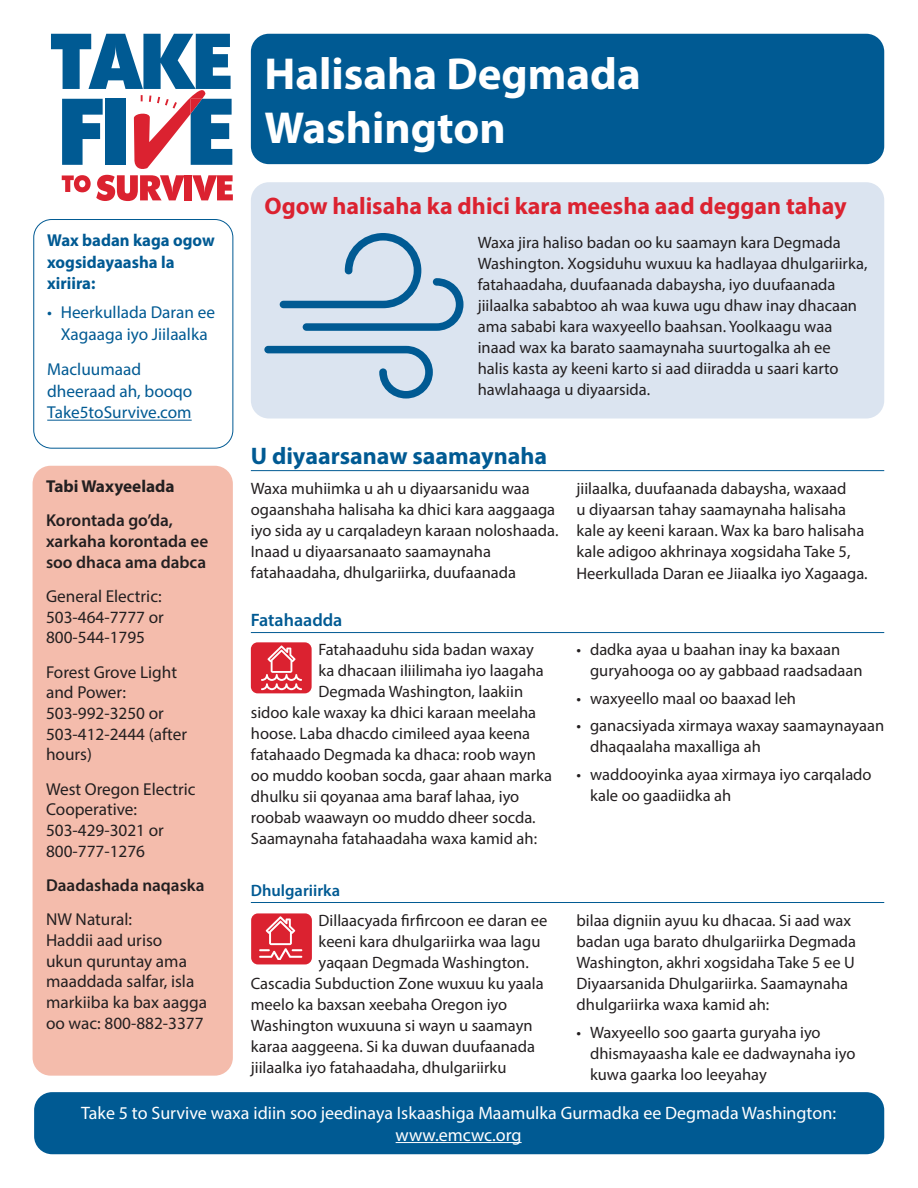
<style>
.page{position:relative;width:918px;height:1188px;background:#fff}
.page>*{position:absolute;margin:0;border:0;box-sizing:border-box;transform-origin:0 0}
.t1{font:700 45px/54px "Myriad Pro";color:#fff}
.t2{font:700 24px "Myriad Pro";color:#db2230}
.t3{font:700 24px "Myriad Pro";color:#005a93}
.t4{font:18px/21.6px "Myriad Pro";color:#fff;text-align:center}
.t5{font:600 18px "Myriad Pro";color:#005a93}
.t6{font:17.25px/20.7px "Myriad Pro";color:#231f20}
.t7{font:17.25px/21.8px "Myriad Pro";color:#005a93;text-align:center}
.t8{font:600 17.25px/20.7px "Myriad Pro";color:#231f20}
.t9{font:700 17.25px/21.8px "Myriad Pro";color:#005a93}
.t10{font:700 17.25px "Myriad Pro";color:#231f20}
.t11{font:16.5px/21px "Myriad Pro";color:#231f20}
.t12{font:600 16.5px "Myriad Pro";color:#005a93}
</style>
<div class="page">
<div style="left:251px;top:182px;width:633px;height:236px;background:#dbe4f0;border-radius:18px"></div>
<div style="left:33px;top:219px;width:200px;height:230px;border:1px solid #005a93;border-radius:18px"></div>
<div style="left:33px;top:466px;width:200px;height:610px;background:#f4bcac;border-radius:18px"></div>
<div style="left:251px;top:34px;width:633px;height:130px;background:#005a93;border-radius:18px"></div>
<svg style="left:51px;top:34px;width:182px;height:167px"></svg>
<hr style="left:47px;top:420px;width:145px;height:1px;background:#005a93">
<div style="left:34px;top:1092px;width:850px;height:62px;background:#005a93;border-radius:18px"></div>
<hr style="left:396px;top:1142px;width:126px;height:1px;background:#fff">
<hr style="left:251px;top:470px;width:633px;height:1px;background:#005a93">
<svg style="left:264px;top:233px;width:199px;height:166px"></svg>
<div style="left:251px;top:913px;width:61px;height:51px;background:#db2230;border-radius:7px"></div>
<svg style="left:259px;top:916px;width:43px;height:44px"></svg>
<div style="left:251px;top:642px;width:61px;height:51px;background:#db2230;border-radius:7px"></div>
<svg style="left:261px;top:645px;width:41px;height:45px"></svg>
<hr style="left:251px;top:632px;width:633px;height:1px;background:#005a93">
<hr style="left:251px;top:902px;width:633px;height:1px;background:#005a93">
<p class="t9" style="left:47px;top:229px;width:169px">Wax badan kaga ogow xogsidayaasha la xiriira:</p>
<p class="t7" style="left:47px;top:301px;width:169px">• Heerkullada Daran ee<br>Xagaaga iyo Jiilaalka</p>
<p class="t7" style="left:47px;top:358px;width:147px;text-align:left">Macluumaad dheeraad ah, booqo<br>Take5toSurvive.com</p>
<p class="t10" style="left:46px;top:475px;width:130px">Tabi Waxyeelada</p>
<p class="t8" style="left:46px;top:510px;width:164px">Korontada go’da, xarkaha korontada ee soo dhaca ama dabca</p>
<p class="t6" style="left:46px;top:586px;width:119px">General Electric:<br>503-464-7777 or<br>800-544-1795</p>
<p class="t6" style="left:46px;top:661px;width:143px">Forest Grove Light and Power:<br>503-992-3250 or<br>503-412-2444 (after hours)</p>
<p class="t6" style="left:46px;top:778px;width:151px">West Oregon Electric<br>Cooperative:<br>503-429-3021 or<br>800-777-1276</p>
<p class="t8" style="left:46px;top:874px;width:160px">Daadashada naqaska</p>
<p class="t6" style="left:46px;top:909px;width:163px">NW Natural:<br>Haddii aad uriso<br>ukun quruntay ama maaddada salfar, isla markiiba ka bax aagga oo wac: 800-882-3377</p>
<h1 class="t1" style="left:264px;top:45px;width:378px">Halisaha Degmada<br>Washington</h1>
<h2 class="t2" style="left:264px;top:190px;width:584px">Ogow halisaha ka dhici kara meesha aad deggan tahay</h2>
<p class="t11" style="left:478px;top:232px;width:391px">Waxa jira haliso badan oo ku saamayn kara Degmada Washington. Xogsiduhu wuxuu ka hadlayaa dhulgariirka, fatahaadaha, duufaanada dabaysha, iyo duufaanada jiilaalka sababtoo ah waa kuwa ugu dhaw inay dhacaan ama sababi kara waxyeello baahsan. Yoolkaagu waa inaad wax ka barato saamaynaha suurtogalka ah ee<br>halis kasta ay keeni karto si aad diiradda u saari karto hawlahaaga u diyaarsida.</p>
<h2 class="t3" style="left:251px;top:440px;width:298px">U diyaarsanaw saamaynaha</h2>
<p class="t11" style="left:251px;top:478px;width:309px">Waxa muhiimka u ah u diyaarsanidu waa ogaanshaha halisaha ka dhici kara aaggaaga iyo sida ay u carqaladeyn karaan noloshaada.<br>Inaad u diyaarsanaato saamaynaha fatahaadaha, dhulgariirka, duufaanada</p>
<p class="t11" style="left:577px;top:478px;width:289px">jiilaalka, duufaanada dabaysha, waxaad<br>u diyaarsan tahay saamaynaha halisaha kale ay keeni karaan. Wax ka baro halisaha kale adigoo akhrinaya xogsidaha Take 5,</p>
<p class="t11" style="left:577px;top:563px;width:293px">Heerkullada Daran ee Jiiaalka iyo Xagaaga.</p>
<p class="t5" style="left:251px;top:608px;width:93px">Fatahaadda</p>
<p class="t11" style="left:318px;top:638px;width:217px">Fatahaaduhu sida badan waxay</p>
<p class="t11" style="left:318px;top:659px;width:227px">ka dhacaan iliilimaha iyo laagaha</p>
<p class="t11" style="left:318px;top:680px;width:206px">Degmada Washington, laakiin</p>
<p class="t11" style="left:251px;top:701px;width:287px">sidoo kale waxay ka dhici karaan meelaha</p>
<p class="t11" style="left:251px;top:722px;width:281px">hoose. Laba dhacdo cimileed ayaa keena</p>
<p class="t11" style="left:251px;top:743px;width:287px">fatahaado Degmada ka dhaca: roob wayn</p>
<p class="t11" style="left:251px;top:764px;width:303px">oo muddo kooban socda, gaar ahaan marka</p>
<p class="t11" style="left:251px;top:785px;width:270px">dhulku sii qoyanaa ama baraf lahaa, iyo</p>
<p class="t11" style="left:251px;top:806px;width:286px">roobab waawayn oo muddo dheer socda.</p>
<p class="t11" style="left:251px;top:827px;width:288px">Saamaynaha fatahaadaha waxa kamid ah:</p>
<p class="t12" style="left:251px;top:880px;width:91px">Dhulgariirka</p>
<p class="t11" style="left:319px;top:910px;width:230px">Dillaacyada firfircoon ee daran ee</p>
<p class="t11" style="left:319px;top:931px;width:223px">keeni kara dhulgariirka waa lagu</p>
<p class="t11" style="left:319px;top:952px;width:212px">yaqaan Degmada Washington.</p>
<p class="t11" style="left:251px;top:973px;width:294px">Cascadia Subduction Zone wuxuu ku yaala</p>
<p class="t11" style="left:251px;top:994px;width:258px">meelo ka baxsan xeebaha Oregon iyo</p>
<p class="t11" style="left:251px;top:1015px;width:283px">Washington wuxuuna si wayn u saamayn</p>
<p class="t11" style="left:251px;top:1036px;width:286px">karaa aaggeena. Si ka duwan duufaanada</p>
<p class="t11" style="left:251px;top:1057px;width:257px">jiilaalka iyo fatahaadaha, dhulgariirku</p>
<p class="t11" style="left:590px;top:638px;width:274px;text-indent:-13px">• dadka ayaa u baahan inay ka baxaan guryahooga oo ay gabbaad raadsadaan</p>
<p class="t11" style="left:577px;top:687px;width:221px">• waxyeello maal oo baaxad leh</p>
<p class="t11" style="left:590px;top:715px;width:296px;text-indent:-13px">• ganacsiyada xirmaya waxay saamaynayaan dhaqaalaha maxalliga ah</p>
<p class="t11" style="left:590px;top:764px;width:283px;text-indent:-13px">• waddooyinka ayaa xirmaya iyo carqalado kale oo gaadiidka ah</p>
<p class="t11" style="left:577px;top:910px;width:281px">bilaa digniin ayuu ku dhacaa. Si aad wax badan uga barato dhulgariirka Degmada Washington, akhri xogsidaha Take 5 ee U Diyaarsanida Dhulgariirka. Saamaynaha dhulgariirka waxa kamid ah:</p>
<p class="t11" style="left:590px;top:1021px;width:267px;text-indent:-13px">• Waxyeello soo gaarta guryaha iyo dhismayaasha kale ee dadwaynaha iyo kuwa gaarka loo leeyahay</p>
<p class="t4" style="left:81px;top:1102px;width:756px">Take 5 to Survive waxa idiin soo jeedinaya Iskaashiga Maamulka Gurmadka ee Degmada Washington: www.emcwc.org</p>
</div>
